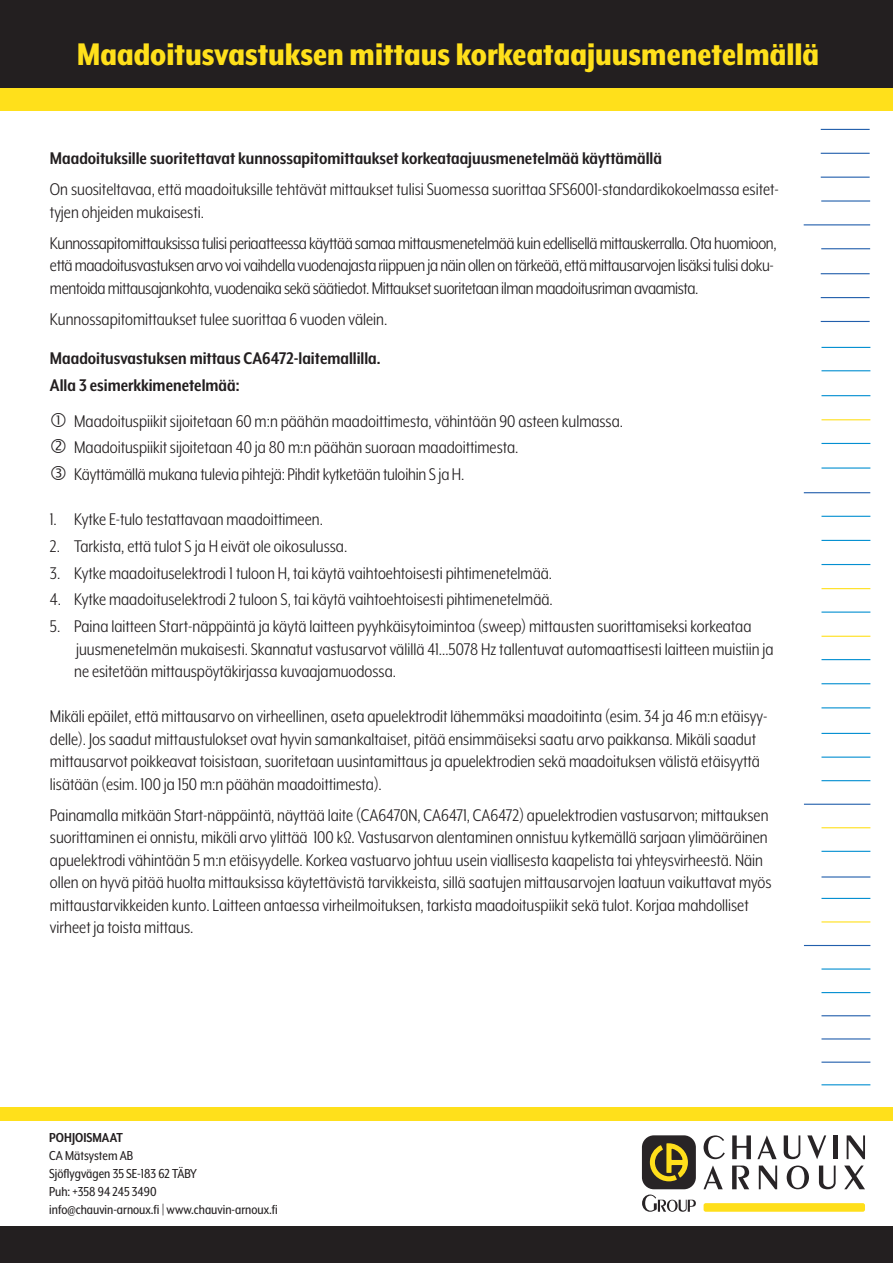
<style>
.page{position:relative;width:893px;height:1263px;background:#fff}
.page>*{position:absolute;margin:0;border:0;box-sizing:border-box;transform-origin:0 0}
.t1{font:800 36px "Mr Eaves XL Mod Nar OT";color:#ffe01b}
.t2{font:19.5px/22.5px "Mr Eaves XL Mod Nar OT";color:#231f20}
.t3{font:19.5px/22.5px "Mr Eaves XL Mod Nar OT";letter-spacing:-.02em;color:#231f20}
.t4{font:700 19.5px "Mr Eaves XL Mod Nar OT";color:#231f20}
.t5{font:15px "Mr Eaves XL Mod Nar OT";color:#231f20}
.t6{font:700 15px "Mr Eaves XL Mod Nar OT";color:#231f20}
</style>
<div class="page">
<div style="left:0;top:87px;width:893px;height:23px;background:#ffe01b"></div>
<div style="left:0;top:1107px;width:893px;height:13px;background:#ffe01b"></div>
<div style="left:0;top:0;width:893px;height:87px;background:#231f20"></div>
<div style="left:0;top:1227px;width:893px;height:36px;background:#231f20"></div>
<div style="left:642px;top:1135px;width:54px;height:54px;background:#282426;border-radius:12px"></div>
<svg style="left:650px;top:1143px;width:38px;height:38px"></svg>
<svg style="left:704px;top:1135px;width:21px;height:24px"></svg>
<svg style="left:732px;top:1135px;width:19px;height:24px"></svg>
<svg style="left:757px;top:1135px;width:20px;height:24px"></svg>
<svg style="left:784px;top:1135px;width:16px;height:24px"></svg>
<svg style="left:807px;top:1135px;width:19px;height:24px"></svg>
<div style="left:833px;top:1135px;width:5px;height:24px;background:#282426"></div>
<svg style="left:847px;top:1135px;width:18px;height:24px"></svg>
<svg style="left:703px;top:1165px;width:20px;height:24px"></svg>
<svg style="left:732px;top:1165px;width:17px;height:24px"></svg>
<svg style="left:759px;top:1165px;width:18px;height:24px"></svg>
<svg style="left:787px;top:1165px;width:22px;height:24px"></svg>
<svg style="left:819px;top:1165px;width:17px;height:24px"></svg>
<svg style="left:844px;top:1165px;width:21px;height:24px"></svg>
<svg style="left:642px;top:1194px;width:54px;height:18px"></svg>
<div style="left:704px;top:1203px;width:161px;height:9px;background:#ffdf1b;border-radius:2px"></div>
<hr style="left:821px;top:443px;width:49px;height:1px;background:#038fd1">
<hr style="left:821px;top:467px;width:49px;height:2px;background:#038fd1">
<hr style="left:821px;top:968px;width:49px;height:1px;background:#038fd1">
<hr style="left:821px;top:516px;width:49px;height:1px;background:#038fd1">
<hr style="left:821px;top:540px;width:49px;height:1px;background:#038fd1">
<hr style="left:821px;top:564px;width:49px;height:1px;background:#038fd1">
<hr style="left:821px;top:588px;width:49px;height:1px;background:#ffe01b">
<hr style="left:821px;top:611px;width:49px;height:2px;background:#038fd1">
<hr style="left:821px;top:636px;width:49px;height:1px;background:#ffe01b">
<hr style="left:821px;top:659px;width:49px;height:1px;background:#038fd1">
<hr style="left:821px;top:683px;width:49px;height:1px;background:#038fd1">
<hr style="left:821px;top:707px;width:49px;height:1px;background:#038fd1">
<hr style="left:821px;top:419px;width:49px;height:1px;background:#ffe01b">
<hr style="left:821px;top:733px;width:49px;height:1px;background:#038fd1">
<hr style="left:821px;top:756px;width:49px;height:2px;background:#038fd1">
<hr style="left:821px;top:780px;width:49px;height:1px;background:#038fd1">
<hr style="left:821px;top:395px;width:49px;height:1px;background:#038fd1">
<hr style="left:821px;top:200px;width:49px;height:2px;background:#225fac">
<hr style="left:821px;top:129px;width:49px;height:1px;background:#225fac">
<hr style="left:821px;top:273px;width:49px;height:1px;background:#225fac">
<hr style="left:804px;top:224px;width:66px;height:1px;background:#225fac">
<hr style="left:821px;top:153px;width:49px;height:1px;background:#225fac">
<hr style="left:821px;top:297px;width:49px;height:1px;background:#225fac">
<hr style="left:821px;top:248px;width:49px;height:1px;background:#225fac">
<hr style="left:821px;top:177px;width:49px;height:1px;background:#225fac">
<hr style="left:821px;top:321px;width:49px;height:1px;background:#225fac">
<hr style="left:821px;top:370px;width:49px;height:1px;background:#038fd1">
<hr style="left:821px;top:347px;width:49px;height:1px;background:#038fd1">
<hr style="left:804px;top:804px;width:66px;height:1px;background:#225fac">
<hr style="left:821px;top:827px;width:49px;height:1px;background:#ffe01b">
<hr style="left:821px;top:851px;width:49px;height:1px;background:#038fd1">
<hr style="left:821px;top:898px;width:49px;height:1px;background:#038fd1">
<hr style="left:821px;top:921px;width:49px;height:1px;background:#ffe01b">
<hr style="left:804px;top:945px;width:66px;height:1px;background:#225fac">
<hr style="left:804px;top:492px;width:66px;height:1px;background:#225fac">
<hr style="left:821px;top:992px;width:49px;height:1px;background:#038fd1">
<hr style="left:821px;top:876px;width:49px;height:1px;background:#225fac">
<hr style="left:821px;top:1015px;width:49px;height:1px;background:#225fac">
<hr style="left:821px;top:1038px;width:49px;height:1px;background:#225fac">
<hr style="left:821px;top:1061px;width:49px;height:2px;background:#225fac">
<hr style="left:821px;top:1084px;width:49px;height:1px;background:#038fd1">
<p class="t1" style="left:77px;top:36px;width:744px">Maadoitusvastuksen mittaus korkeataajuusmenetelmällä</p>
<p class="t4" style="left:50px;top:149px;width:613px">Maadoituksille suoritettavat kunnossapitomittaukset korkeataajuusmenetelmää käyttämällä</p>
<p class="t2" style="left:50px;top:178px;width:730px">On suositeltavaa, että maadoituksille tehtävät mittaukset tulisi Suomessa suorittaa SFS6001-standardikokoelmassa esitet&shy;tyjen ohjeiden mukaisesti.</p>
<p class="t3" style="left:50px;top:232px;width:728px">Kunnossapitomittauksissa tulisi periaatteessa käyttää samaa mittausmenetelmää kuin edellisellä mittauskerralla. Ota huomioon, että maadoitusvastuksen arvo voi vaihdella vuodenajasta riippuen ja näin ollen on tärkeää, että mittausarvojen lisäksi tulisi doku&shy;mentoida mittausajankohta, vuodenaika sekä säätiedot. Mittaukset suoritetaan ilman maadoitusriman avaamista.</p>
<p class="t2" style="left:50px;top:308px;width:339px">Kunnossapitomittaukset tulee suorittaa 6 vuoden välein.</p>
<p class="t4" style="left:50px;top:349px;width:332px">Maadoitusvastuksen mittaus CA6472-laitemallilla.</p>
<p class="t4" style="left:50px;top:376px;width:191px">Alla 3 esimerkkimenetelmää:</p>
<p class="t2" style="left:74px;top:409px;width:550px">Maadoituspiikit sijoitetaan 60 m:n päähän maadoittimesta, vähintään 90 asteen kulmassa.</p>
<p class="t2" style="left:74px;top:436px;width:446px">Maadoituspiikit sijoitetaan 40 ja 80 m:n päähän suoraan maadoittimesta.</p>
<p class="t2" style="left:74px;top:463px;width:392px">Käyttämällä mukana tulevia pihtejä: Pihdit kytketään tuloihin S ja H.</p>
<p class="t2" style="left:50px;top:508px;width:275px">1. Kytke E-tulo testattavaan maadoittimeen.</p>
<p class="t2" style="left:50px;top:535px;width:299px">2. Tarkista, että tulot S ja H eivät ole oikosulussa.</p>
<p class="t2" style="left:50px;top:561px;width:504px">3. Kytke maadoituselektrodi 1 tuloon H, tai käytä vaihtoehtoisesti pihtimenetelmää.</p>
<p class="t2" style="left:50px;top:588px;width:504px">4. Kytke maadoituselektrodi 2 tuloon S, tai käytä vaihtoehtoisesti pihtimenetelmää.</p>
<p class="t2" style="left:74px;top:615px;width:701px;text-indent:-24px">5. Paina laitteen Start-näppäintä ja käytä laitteen pyyhkäisytoimintoa (sweep) mittausten suorittamiseksi korkeataa juusmenetelmän mukaisesti. Skannatut vastusarvot välillä 41…5078 Hz tallentuvat automaattisesti laitteen muistiin ja ne esitetään mittauspöytäkirjassa kuvaajamuodossa.</p>
<p class="t2" style="left:50px;top:705px;width:719px">Mikäli epäilet, että mittausarvo on virheellinen, aseta apuelektrodit lähemmäksi maadoitinta (esim. 34 ja 46 m:n etäisyy&shy;delle). Jos saadut mittaustulokset ovat hyvin samankaltaiset, pitää ensimmäiseksi saatu arvo paikkansa. Mikäli saadut mittausarvot poikkeavat toisistaan, suoritetaan uusintamittaus ja apuelektrodien sekä maadoituksen välistä etäisyyttä lisätään (esim. 100 ja 150 m:n päähän maadoittimesta).</p>
<p class="t2" style="left:50px;top:803px;width:723px">Painamalla mitkään Start-näppäintä, näyttää laite (CA6470N, CA6471, CA6472) apuelektrodien vastusarvon; mittauksen suorittaminen ei onnistu, mikäli arvo ylittää 100 kΩ. Vastusarvon alentaminen onnistuu kytkemällä sarjaan ylimääräinen apuelektrodi vähintään 5 m:n etäisyydelle. Korkea vastuarvo johtuu usein viallisesta kaapelista tai yhteysvirheestä. Näin ollen on hyvä pitää huolta mittauksissa käytettävistä tarvikkeista, sillä saatujen mittausarvojen laatuun vaikuttavat myös mittaustarvikkeiden kunto. Laitteen antaessa virheilmoituksen, tarkista maadoituspiikit sekä tulot. Korjaa mahdolliset virheet ja toista mittaus.</p>
<p class="t6" style="left:49px;top:1130px;width:75px">POHJOISMAAT</p>
<p class="t5" style="left:49px;top:1148px;width:85px">CA Mätsystem AB</p>
<p class="t5" style="left:49px;top:1166px;width:149px">Sjöflygvägen 35 SE-183 62 TÄBY</p>
<p class="t5" style="left:49px;top:1184px;width:109px">Puh: +358 94 245 3490</p>
<p class="t5" style="left:49px;top:1202px;width:230px">info@chauvin-arnoux.fi | www.chauvin-arnoux.fi</p>
</div>
